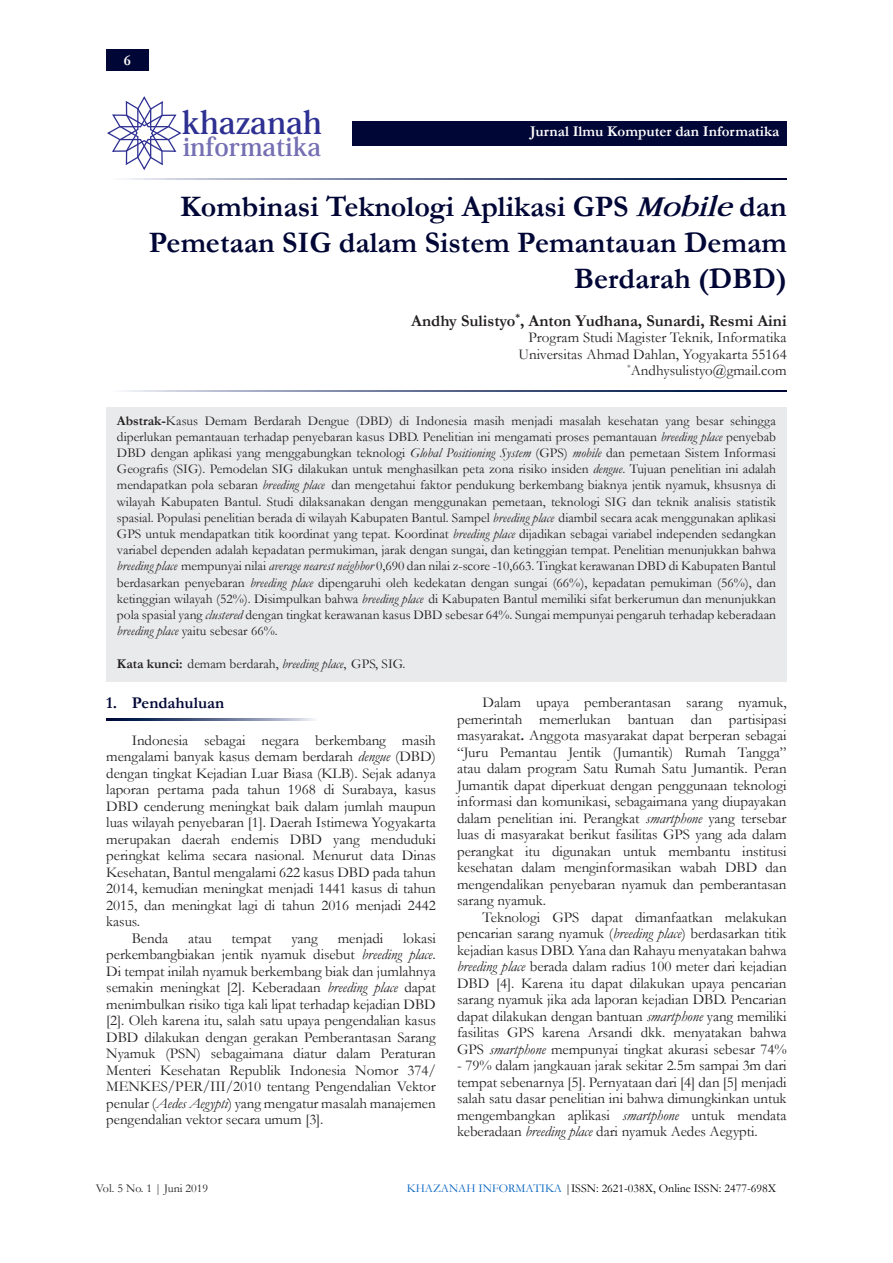
<style>
.page{position:relative;width:893px;height:1263px;background:#fff}
.page>*{position:absolute;margin:0;border:0;box-sizing:border-box;transform-origin:0 0}
.t1{font:700 31.35px "Koz Min Pro";color:#2e3092}
.judul{font:700 30px/36px "Garamond";color:#000635;text-align:right}
.t2{font:700 25.35px "Koz Min Pro";color:#756fb3}
.penulis{font:700 16.5px "Garamond";color:#231f20}
.header_1{font:700 16.5px "Garamond";color:#000635}
.para_isi{font:15px/16.5px "Garamond";letter-spacing:-.005em;color:#231f20;text-align:justify}
.judul-2{font:700 15px "Garamond";color:#fff}
.inf_Affiliation{font:15px "Garamond";color:#231f20}
.para_abstrack{font:13.5px/16.2px "Garamond";color:#231f20;text-align:justify}
.t3{font:12px "Garamond";color:#000}
.t4{font:12px "Garamond";color:#231f20}
.s1{font-style:italic}
.s2{font-weight:700}
.s3{color:#0563c1}
</style>
<div class="page">
<svg style="left:107px;top:96px;width:75px;height:74px"></svg>
<div style="left:352px;top:121px;width:435px;height:24px;background:#000635"></div>
<div style="left:106px;top:49px;width:43px;height:21px;background:#000635"></div>
<div style="left:106px;top:407px;width:681px;height:274px;background:#e9eaeb"></div>
<img style="left:123px;top:179px;width:663px;height:1px">
<img style="left:122px;top:390px;width:664px;height:2px">
<img style="left:106px;top:719px;width:208px;height:1px">
<p class="judul-2" style="left:124px;top:50px;width:9px">6</p>
<h1 class="t1" style="left:182px;top:105px;width:142px">khazanah</h1>
<h3 class="t2" style="left:183px;top:133px;width:140px">informatika</h3>
<p class="judul-2" style="left:530px;top:121px;width:250px">Jurnal Ilmu Komputer dan Informatika</p>
<p class="judul" style="left:149px;top:189px;width:639px">Kombinasi Teknologi Aplikasi GPS <span class="s1">Mobile</span> dan<br>Pemetaan SIG dalam Sistem Pemantauan Demam<br>Berdarah (DBD)</p>
<p class="penulis" style="left:411px;top:309px;width:377px">Andhy Sulistyo<sup>*</sup>, Anton Yudhana, Sunardi, Resmi Aini</p>
<p class="para_isi" style="left:528px;top:329px;width:260px">Program Studi Magister Teknik<span class="s1">,</span> Informatika</p>
<p class="para_isi" style="left:518px;top:346px;width:270px">Universitas Ahmad Dahlan, Yogyakarta 55164</p>
<p class="inf_Affiliation" style="left:627px;top:361px;width:161px"><sup>*</sup>Andhysulistyo@gmail.com</p>
<p class="para_abstrack" style="left:117px;top:412px;width:661px"><span class="s2">Abstrak-</span>Kasus Demam Berdarah Dengue (DBD) di Indonesia masih menjadi masalah kesehatan yang besar sehingga diperlukan pemantauan terhadap penyebaran kasus DBD. Penelitian ini mengamati proses pemantauan <span class="s1">breeding place</span> penyebab DBD dengan aplikasi yang menggabungkan teknologi <span class="s1">Global Positioning System</span> (GPS) <span class="s1">mobile</span> dan pemetaan Sistem Informasi Geografis (SIG). Pemodelan SIG dilakukan untuk menghasilkan peta zona risiko insiden <span class="s1">dengue</span>. Tujuan penelitian ini adalah mendapatkan pola sebaran <span class="s1">breeding place</span> dan mengetahui faktor pendukung berkembang biaknya jentik nyamuk, khsusnya di wilayah Kabupaten Bantul. Studi dilaksanakan dengan menggunakan pemetaan, teknologi SIG dan teknik analisis statistik spasial. Populasi penelitian berada di wilayah Kabupaten Bantul. Sampel <span class="s1">breeding place</span> diambil secara acak menggunakan aplikasi GPS untuk mendapatkan titik koordinat yang tepat. Koordinat <span class="s1">breeding place</span> dijadikan sebagai variabel independen sedangkan variabel dependen adalah kepadatan permukiman, jarak dengan sungai, dan ketinggian tempat. Penelitian menunjukkan bahwa <span class="s1">breeding place</span> mempunyai nilai <span class="s1">average nearest neighbor</span> 0,690 dan nilai z-score -10,663. Tingkat kerawanan DBD di Kabupaten Bantul berdasarkan penyebaran <span class="s1">breeding place</span> dipengaruhi oleh kedekatan dengan sungai (66%), kepadatan pemukiman (56%), dan ketinggian wilayah (52%). Disimpulkan bahwa <span class="s1">breeding place</span> di Kabupaten Bantul memiliki sifat berkerumun dan menunjukkan pola spasial yang <span class="s1">clustered</span> dengan tingkat kerawanan kasus DBD sebesar 64%. Sungai mempunyai pengaruh terhadap keberadaan <span class="s1">breeding place</span> yaitu sebesar 66%.</p>
<p class="para_abstrack" style="left:117px;top:655px;width:290px"><span class="s2">Kata kunci:</span> demam berdarah, <span class="s1">breeding place</span>, GPS, SIG.</p>
<p class="header_1" style="left:106px;top:692px;width:119px">1. Pendahuluan</p>
<p class="para_isi" style="left:106px;top:731px;width:331px;text-indent:26px">Indonesia sebagai negara berkembang masih mengalami banyak kasus demam berdarah <span class="s1">dengue</span> (DBD) dengan tingkat Kejadian Luar Biasa (KLB). Sejak adanya laporan pertama pada tahun 1968 di Surabaya, kasus DBD cenderung meningkat baik dalam jumlah maupun luas wilayah penyebaran [1]. Daerah Istimewa Yogyakarta merupakan daerah endemis DBD yang menduduki peringkat kelima secara nasional. Menurut data Dinas Kesehatan, Bantul mengalami 622 kasus DBD pada tahun 2014, kemudian meningkat menjadi 1441 kasus di tahun 2015, dan meningkat lagi di tahun 2016 menjadi 2442 kasus.</p>
<p class="para_isi" style="left:132px;top:929px;width:38px">Benda</p>
<p class="para_isi" style="left:188px;top:929px;width:25px">atau</p>
<p class="para_isi" style="left:232px;top:929px;width:41px">tempat</p>
<p class="para_isi" style="left:291px;top:929px;width:28px">yang</p>
<p class="para_isi" style="left:338px;top:929px;width:47px">menjadi</p>
<p class="para_isi" style="left:457px;top:694px;width:331px;text-indent:26px">Dalam upaya pemberantasan sarang nyamuk, pemerintah memerlukan bantuan dan partisipasi masyarakat<span class="s2">.</span> Anggota masyarakat dapat berperan sebagai “Juru Pemantau Jentik (Jumantik) Rumah Tangga” atau dalam program Satu Rumah Satu Jumantik. Peran Jumantik dapat diperkuat dengan penggunaan teknologi informasi dan komunikasi, sebagaimana yang diupayakan dalam penelitian ini. Perangkat <span class="s1">smartphone</span> yang tersebar luas di masyarakat berikut fasilitas GPS yang ada dalam perangkat itu digunakan untuk membantu institusi kesehatan dalam menginformasikan wabah DBD dan mengendalikan penyebaran nyamuk dan pemberantasan sarang nyamuk.</p>
<p class="para_isi" style="left:457px;top:908px;width:331px;text-indent:26px">Teknologi GPS dapat dimanfaatkan melakukan pencarian sarang nyamuk (<span class="s1">breeding place</span>) berdasarkan titik kejadian kasus DBD. Yana dan Rahayu menyatakan bahwa <span class="s1">breeding place</span> berada dalam radius 100 meter dari kejadian DBD [4]. Karena itu dapat dilakukan upaya pencarian sarang nyamuk jika ada laporan kejadian DBD. Pencarian dapat dilakukan dengan bantuan <span class="s1">smartphone</span> yang memiliki fasilitas GPS karena Arsandi dkk. menyatakan bahwa GPS <span class="s1">smartphone</span> mempunyai tingkat akurasi sebesar 74%</p>
<p class="para_isi" style="left:457px;top:1057px;width:331px">- 79% dalam jangkauan jarak sekitar 2.5m sampai 3m dari tempat sebenarnya [5]. Pernyataan dari [4] dan [5] menjadi salah satu dasar penelitian ini bahwa dimungkinkan untuk mengembangkan aplikasi <span class="s1">smartphone</span> untuk mendata keberadaan <span class="s1">breeding place</span> dari nyamuk Aedes Aegypti.</p>
<p class="para_isi" style="left:106px;top:929px;width:331px;text-indent:297px">lokasi perkembangbiakan jentik nyamuk disebut <span class="s1">breeding place</span>.<br>Di tempat inilah nyamuk berkembang biak dan jumlahnya semakin meningkat [2]. Keberadaan <span class="s1">breeding place</span> dapat menimbulkan risiko tiga kali lipat terhadap kejadian DBD [2]. Oleh karena itu, salah satu upaya pengendalian kasus DBD dilakukan dengan gerakan Pemberantasan Sarang Nyamuk (PSN) sebagaimana diatur dalam Peraturan Menteri Kesehatan Republik Indonesia Nomor 374/ MENKES/PER/III/2010 tentang Pengendalian Vektor penular (<span class="s1">Aedes Aegypti</span>) yang mengatur masalah manajemen pengendalian vektor secara umum [3].</p>
<p class="t4" style="left:96px;top:1180px;width:114px">Vol. 5 No. 1 | Juni 2019</p>
<p class="t3" style="left:407px;top:1180px;width:371px"><span class="s3">KHAZANAH INFORMATIKA</span> |ISSN: 2621-038X, Online ISSN: 2477-698X</p>
</div>
